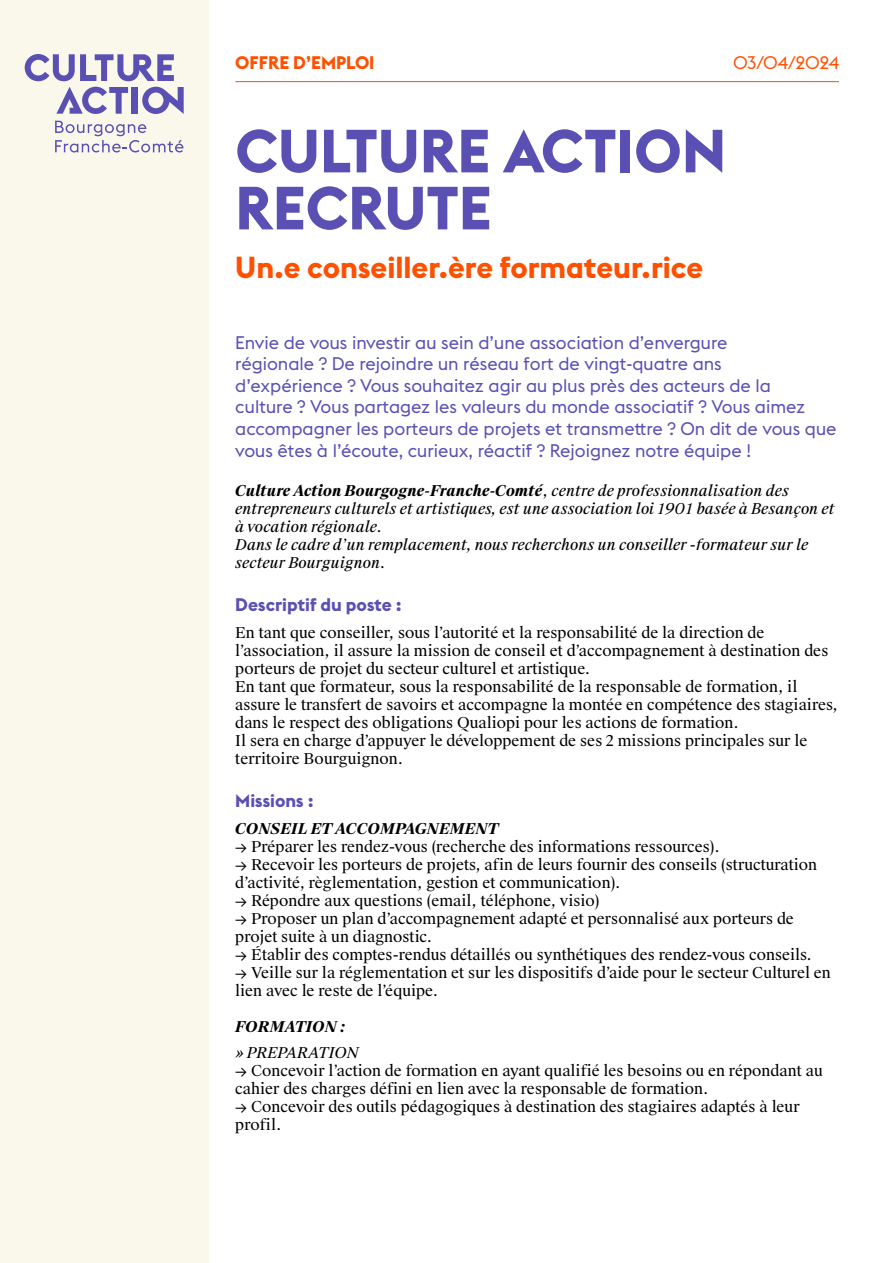
<style>
.page{position:relative;width:893px;height:1263px;background:#fff}
.page>*{position:absolute;margin:0;border:0;box-sizing:border-box;transform-origin:0 0}
.t1{font:700 60px/57px "Euclid Flex";color:#5a50b4}
.t2{font:700 30px "Euclid Flex";color:#ff5000}
.t3{font:18px/21.6px "Euclid Flex";color:#5a50b4}
.t4{font:700 18px "Euclid Flex";color:#5a50b4}
.t5{font:700 18px "Euclid Flex";color:#ff5000}
.t6{font:18px "Euclid Flex";letter-spacing:-.015em;color:#ff5000}
.t7{font:15px/18px "Suisse Works";color:#000}
.t8{font:italic 15px/18px "Suisse Works";color:#000}
.t9{font:italic 700 15px "Suisse Works";color:#000}
.s1{font-weight:700}
.s2{font-style:normal}
.s3{font-family:"Euclid Flex"}
</style>
<div class="page">
<div style="left:0;top:0;width:208px;height:1263px;background:#faf8eb"></div>
<svg style="left:55px;top:121px;width:129px;height:31px"></svg>
<svg style="left:25px;top:54px;width:149px;height:27px"></svg>
<svg style="left:56px;top:87px;width:72px;height:27px"></svg>
<div style="left:132px;top:87px;width:6px;height:27px;background:#5a50b4"></div>
<svg style="left:142px;top:87px;width:42px;height:27px"></svg>
<hr style="left:235px;top:81px;width:604px;height:1px;background:#ff5000">
<p class="t5" style="left:235px;top:52px;width:141px">OFFRE D’EMPLOI</p>
<p class="t6" style="left:733px;top:52px;width:107px">03/04/2024</p>
<h1 class="t1" style="left:235px;top:123px;width:492px">CULTURE ACTION<br>RECRUTE</h1>
<h2 class="t2" style="left:235px;top:250px;width:469px">Un.e conseiller.ère formateur.rice</h2>
<p class="t3" style="left:235px;top:331px;width:603px">Envie de vous investir au sein d’une association d’envergure<br>régionale ? De rejoindre un réseau fort de vingt-quatre ans<br>d’expérience ? Vous souhaitez agir au plus près des acteurs de la<br>culture ? Vous partagez les valeurs du monde associatif ? Vous aimez accompagner les porteurs de projets et transmettre ? On dit de vous que vous êtes à l’écoute, curieux, réactif ? Rejoignez notre équipe !</p>
<p class="t8" style="left:235px;top:482px;width:601px"><span class="s1">Culture Action Bourgogne-Franche-Comté</span><span class="s2">,</span> centre de professionnalisation des entrepreneurs culturels et artistiques, est une association loi 1901 basée à Besançon et à vocation régionale.<br>Dans le cadre d’un remplacement, nous recherchons un conseiller -formateur sur le secteur Bourguignon.</p>
<p class="t4" style="left:235px;top:595px;width:168px">Descriptif du poste :</p>
<p class="t7" style="left:235px;top:624px;width:604px">En tant que conseiller, sous l’autorité et la responsabilité de la direction de l’association, il assure la mission de conseil et d’accompagnement à destination des porteurs de projet du secteur culturel et artistique.<br>En tant que formateur, sous la responsabilité de la responsable de formation, il assure le transfert de savoirs et accompagne la montée en compétence des stagiaires, dans le respect des obligations Qualiopi pour les actions de formation.<br>Il sera en charge d’appuyer le développement de ses 2 missions principales sur le territoire Bourguignon.</p>
<p class="t4" style="left:235px;top:790px;width:80px">Missions :</p>
<p class="t9" style="left:235px;top:819px;width:265px">CONSEIL ET ACCOMPAGNEMENT</p>
<p class="t7" style="left:235px;top:838px;width:486px"><span class="s3">→</span> Préparer les rendez-vous (recherche des informations ressources).</p>
<p class="t7" style="left:235px;top:856px;width:583px"><span class="s3">→</span> Recevoir les porteurs de projets, afin de leurs fournir des conseils (structuration d’activité, règlementation, gestion et communication).</p>
<p class="t7" style="left:235px;top:892px;width:366px"><span class="s3">→</span> Répondre aux questions (email, téléphone, visio)</p>
<p class="t7" style="left:235px;top:910px;width:560px"><span class="s3">→</span> Proposer un plan d’accompagnement adapté et personnalisé aux porteurs de projet suite à un diagnostic.</p>
<p class="t7" style="left:235px;top:946px;width:578px"><span class="s3">→</span> Établir des comptes-rendus détaillés ou synthétiques des rendez-vous conseils.</p>
<p class="t7" style="left:235px;top:964px;width:597px"><span class="s3">→</span> Veille sur la réglementation et sur les dispositifs d’aide pour le secteur Culturel en lien avec le reste de l’équipe.</p>
<p class="t9" style="left:235px;top:1017px;width:112px">FORMATION :</p>
<p class="t8" style="left:235px;top:1044px;width:125px">» PREPARATION</p>
<p class="t7" style="left:235px;top:1062px;width:589px"><span class="s3">→</span> Concevoir l’action de formation en ayant qualifié les besoins ou en répondant au cahier des charges défini en lien avec la responsable de formation.</p>
<p class="t7" style="left:235px;top:1098px;width:566px"><span class="s3">→</span> Concevoir des outils pédagogiques à destination des stagiaires adaptés à leur profil.</p>
</div>
